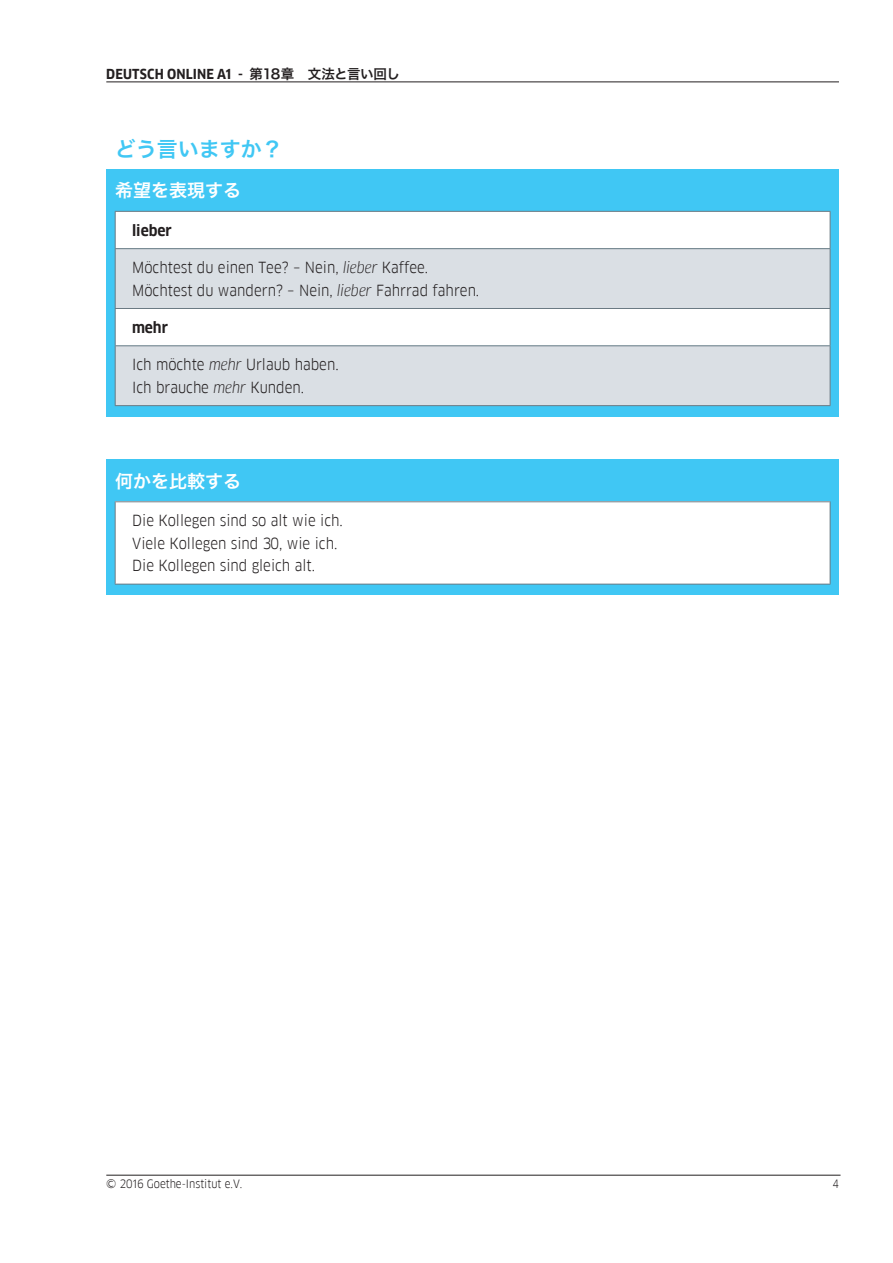
<style>
.page{position:relative;width:893px;height:1263px;background:#fff}
.page>*{position:absolute;margin:0;border:0;box-sizing:border-box;transform-origin:0 0}
.t1{font:21px "Hira Kaku Pro W6";color:#40c7f4}
.t2{font:18px "Hira Kaku Pro W6";color:#fff}
.t3{font:15px/22.5px "Goethe FF Clan";color:#231f20}
.t4{font:700 15px "Goethe FF Clan";color:#231f20}
.t5{font:13.5px "Hira Kaku Pro W6";letter-spacing:-.04em;color:#231f20}
.t6{font:700 13.5px "Goethe FF Clan";color:#231f20}
.t7{font:11.25px "Goethe FF Clan";color:#231f20}
.s1{font-family:"Goethe FF Clan";font-weight:700}
.s2{font-style:italic}
</style>
<div class="page">
<hr style="left:106px;top:1175px;width:734px;height:1px;background:#231f20">
<hr style="left:106px;top:82px;width:733px;height:1px;background:#231f20">
<div style="left:106px;top:459px;width:733px;height:136px;background:#40c7f4"></div>
<div style="left:115px;top:502px;width:715px;height:82px;background:#fff"></div>
<hr style="left:115px;top:501px;width:715px;height:1px;background:#6b7a83">
<hr style="left:115px;top:584px;width:715px;height:1px;background:#6b7a83">
<hr style="left:830px;top:502px;width:1px;height:82px;background:#6b7a83">
<hr style="left:115px;top:502px;width:1px;height:82px;background:#6b7a83">
<div style="left:106px;top:169px;width:733px;height:248px;background:#40c7f4"></div>
<div style="left:116px;top:212px;width:714px;height:36px;background:#fff"></div>
<svg style="left:116px;top:249px;width:714px;height:156px;fill:#dadfe4"></svg>
<hr style="left:115px;top:211px;width:715px;height:1px;background:#6b7a83">
<hr style="left:115px;top:248px;width:715px;height:1px;background:#6b7a83">
<hr style="left:115px;top:308px;width:715px;height:1px;background:#6b7a83">
<hr style="left:115px;top:345px;width:715px;height:1px;background:#6b7a83">
<hr style="left:115px;top:405px;width:715px;height:1px;background:#6b7a83">
<hr style="left:830px;top:212px;width:1px;height:36px;background:#6b7a83">
<hr style="left:830px;top:249px;width:1px;height:59px;background:#6b7a83">
<hr style="left:830px;top:309px;width:1px;height:36px;background:#6b7a83">
<hr style="left:830px;top:346px;width:1px;height:59px;background:#6b7a83">
<hr style="left:115px;top:212px;width:1px;height:36px;background:#6b7a83">
<hr style="left:115px;top:249px;width:1px;height:59px;background:#6b7a83">
<hr style="left:115px;top:309px;width:1px;height:36px;background:#6b7a83">
<hr style="left:115px;top:346px;width:1px;height:59px;background:#6b7a83">
<p class="t6" style="left:106px;top:66px;width:9px">DEUTSCH</p>
<p class="t6" style="left:167px;top:66px;width:9px">ONLINE</p>
<p class="t5" style="left:217px;top:61px;width:184px"><span class="s1">A1 -</span> 第18章　文法と言い回し</p>
<h1 class="t1" style="left:115px;top:130px;width:169px">どう言いますか？</h1>
<p class="t2" style="left:115px;top:174px;width:127px">希望を表現する</p>
<p class="t4" style="left:132px;top:222px;width:41px">lieber</p>
<p class="t3" style="left:132px;top:256px;width:349px">Möchtest du einen Tee? – Nein, <span class="s2">lieber</span> Kaffee.<br>Möchtest du wandern? – Nein, <span class="s2">lieber</span> Fahrrad fahren.</p>
<p class="t4" style="left:132px;top:319px;width:37px">mehr</p>
<p class="t3" style="left:132px;top:354px;width:208px">Ich möchte <span class="s2">mehr</span> Urlaub haben.<br>Ich brauche <span class="s2">mehr</span> Kunden.</p>
<p class="t2" style="left:115px;top:465px;width:127px">何かを比較する</p>
<p class="t3" style="left:132px;top:510px;width:212px">Die Kollegen sind so alt wie ich.<br>Viele Kollegen sind 30, wie ich.<br>Die Kollegen sind gleich alt.</p>
<p class="t7" style="left:106px;top:1177px;width:138px">© 2016 Goethe-Institut e.V.</p>
<p class="t7" style="left:832px;top:1177px;width:8px">4</p>
</div>
